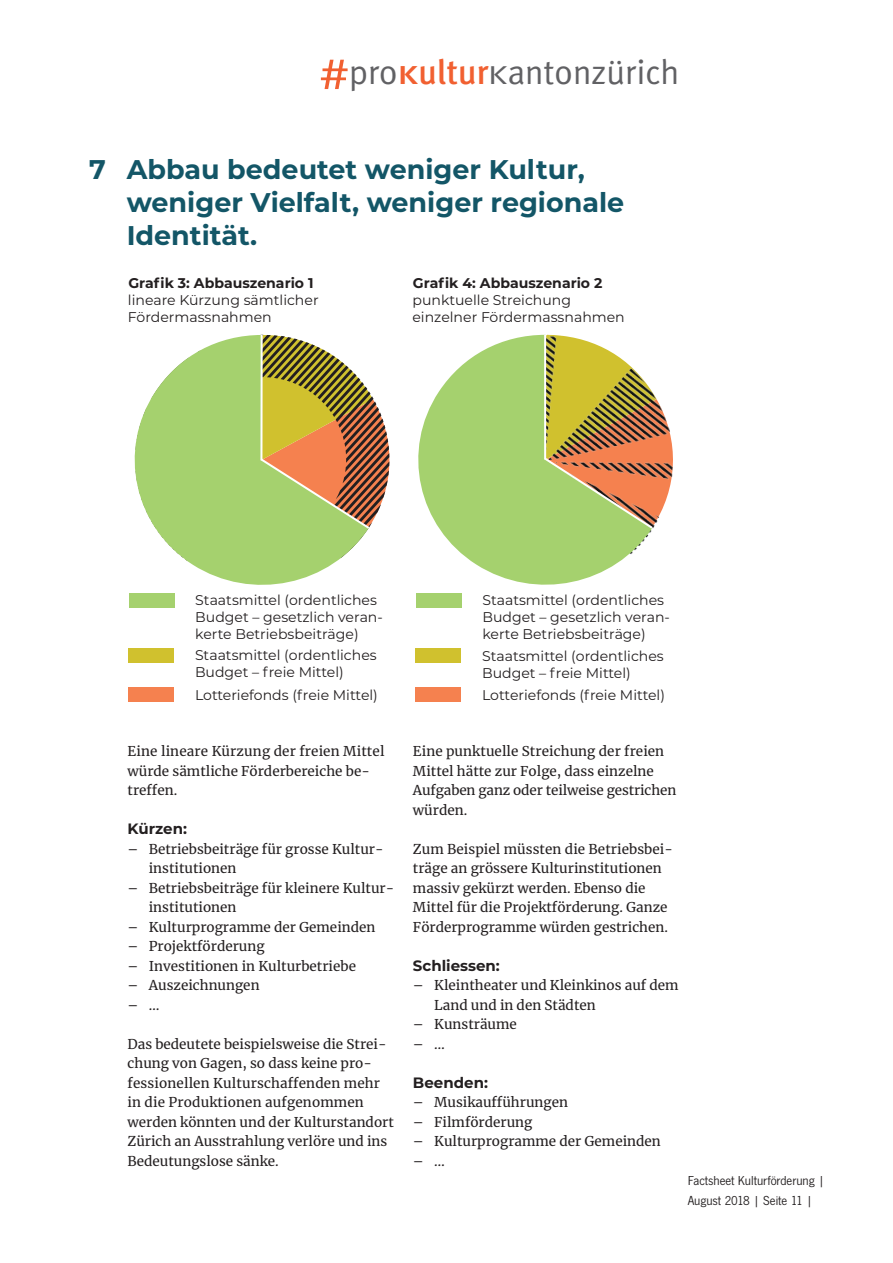
<style>
.page{position:relative;width:893px;height:1263px;background:#fff}
.page>*{position:absolute;margin:0;border:0;box-sizing:border-box;transform-origin:0 0}
.t1{font:34.5px "Meta Plus Normal";color:#616164}
.Titel{font:700 27px/33px "Montserrat";color:#135667}
.Kasten_-_Zwischentit{font:700 15px "Montserrat";color:#231f20}
.t2{font:14.1px/17px "Montserrat";color:#231f20}
.Kasten_-_Lauftext{font:13.5px/19.5px "Merriweather";color:#231f20}
.Kasten_Lauftext_Tabu{font:13.5px/19.5px "Merriweather";color:#231f20}
.t3{font:13.5px/19.5px "News Got T";color:#231f20}
.s1{font-size:41.4px;color:#f16031}
.s2{font-family:"Meta Plus";font-weight:500;font-size:25.95px;color:#f16031}
.s3{font-family:"Meta Plus";font-weight:500;color:#f16031}
.s4{font-size:25.95px}
.s5{font-weight:700}
</style>
<div class="page">
<div style="left:129px;top:687px;width:45px;height:15px;background:#f5814f"></div>
<div style="left:129px;top:648px;width:45px;height:15px;background:#d0c12e"></div>
<div style="left:129px;top:593px;width:45px;height:14px;background:#a5d16e"></div>
<svg style="left:135px;top:335px;width:255px;height:250px"></svg>
<hr style="left:260px;top:335px;width:3px;height:125px;background:#fff">
<svg style="left:418px;top:334px;width:255px;height:264px"></svg>
<div style="left:416px;top:687px;width:45px;height:15px;background:#f5814f"></div>
<div style="left:416px;top:648px;width:45px;height:15px;background:#d0c12e"></div>
<div style="left:416px;top:593px;width:45px;height:15px;background:#a5d16e"></div>
<h1 class="t1" style="left:319px;top:52px;width:361px"><span class="s1">#</span>pro<span class="s2">K</span><span class="s3">ultur</span><span class="s4">K</span>antonzürich</h1>
<p class="Titel" style="left:127px;top:152px;width:499px;text-indent:-37px">7 Abbau bedeutet weniger Kultur, weniger Vielfalt, weniger regionale<br>Identität.</p>
<p class="t2" style="left:128px;top:274px;width:192px"><span class="s5">Grafik 3: Abbauszenario 1 </span>lineare Kürzung sämtlicher<br>Fördermassnahmen</p>
<p class="t2" style="left:412px;top:274px;width:214px"><span class="s5">Grafik 4: Abbauszenario 2 </span>punktuelle Streichung einzelner Fördermassnahmen</p>
<p class="t2" style="left:195px;top:591px;width:189px">Staatsmittel (ordentliches<br>Budget – gesetzlich veran&shy;kerte Betriebsbeiträge)</p>
<p class="t2" style="left:482px;top:591px;width:189px">Staatsmittel (ordentliches<br>Budget – gesetzlich veran&shy;kerte Betriebsbeiträge)</p>
<p class="t2" style="left:195px;top:646px;width:183px">Staatsmittel (ordentliches<br>Budget – freie Mittel)</p>
<p class="t2" style="left:482px;top:647px;width:183px">Staatsmittel (ordentliches<br>Budget – freie Mittel)</p>
<p class="t2" style="left:195px;top:685px;width:184px">Lotteriefonds (freie Mittel)</p>
<p class="t2" style="left:482px;top:686px;width:184px">Lotteriefonds (freie Mittel)</p>
<p class="Kasten_-_Lauftext" style="left:128px;top:741px;width:258px">Eine lineare Kürzung der freien Mittel würde sämtliche Förderbereiche be&shy;treffen.</p>
<p class="Kasten_-_Zwischentit" style="left:128px;top:818px;width:61px">Kürzen:</p>
<p class="Kasten_Lauftext_Tabu" style="left:149px;top:838px;width:233px;text-indent:-21px">– Betriebsbeiträge für grosse Kultur&shy;institutionen</p>
<p class="Kasten_Lauftext_Tabu" style="left:149px;top:877px;width:244px;text-indent:-21px">– Betriebsbeiträge für kleinere Kultur&shy;institutionen</p>
<p class="Kasten_Lauftext_Tabu" style="left:128px;top:916px;width:249px">– Kulturprogramme der Gemeinden</p>
<p class="Kasten_Lauftext_Tabu" style="left:128px;top:936px;width:139px">– Projektförderung</p>
<p class="Kasten_Lauftext_Tabu" style="left:128px;top:955px;width:230px">– Investitionen in Kulturbetriebe</p>
<p class="Kasten_Lauftext_Tabu" style="left:128px;top:975px;width:134px">– Auszeichnungen</p>
<p class="Kasten_Lauftext_Tabu" style="left:128px;top:994px;width:33px">– …</p>
<p class="Kasten_-_Lauftext" style="left:128px;top:1033px;width:268px">Das bedeutete beispielsweise die Strei&shy;chung von Gagen, so dass keine pro&shy;fessionellen Kulturschaffenden mehr in die Produktionen aufgenommen werden könnten und der Kulturstandort Zürich an Ausstrahlung verlöre und ins Bedeutungslose sänke.</p>
<p class="Kasten_-_Lauftext" style="left:413px;top:741px;width:265px">Eine punktuelle Streichung der freien<br>Mittel hätte zur Folge, dass einzelne<br>Aufgaben ganz oder teilweise gestrichen würden.</p>
<p class="Kasten_-_Lauftext" style="left:413px;top:838px;width:261px">Zum Beispiel müssten die Betriebsbei&shy;träge an grössere Kulturinstitutionen massiv gekürzt werden. Ebenso die Mittel für die Projektförderung. Ganze Förderprogramme würden gestrichen.</p>
<p class="Kasten_-_Zwischentit" style="left:413px;top:954px;width:88px">Schliessen:</p>
<p class="Kasten_Lauftext_Tabu" style="left:434px;top:975px;width:246px;text-indent:-21px">– Kleintheater und Kleinkinos auf dem<br>Land und in den Städten</p>
<p class="Kasten_Lauftext_Tabu" style="left:413px;top:1014px;width:105px">– Kunsträume</p>
<p class="Kasten_Lauftext_Tabu" style="left:413px;top:1033px;width:33px">– …</p>
<p class="Kasten_-_Zwischentit" style="left:413px;top:1071px;width:76px">Beenden:</p>
<p class="Kasten_Lauftext_Tabu" style="left:413px;top:1092px;width:157px">– Musikaufführungen</p>
<p class="Kasten_Lauftext_Tabu" style="left:413px;top:1111px;width:121px">– Filmförderung</p>
<p class="Kasten_Lauftext_Tabu" style="left:413px;top:1131px;width:249px">– Kulturprogramme der Gemeinden</p>
<p class="Kasten_Lauftext_Tabu" style="left:413px;top:1150px;width:33px">– …</p>
<p class="t3" style="left:688px;top:1170px;width:138px">Factsheet Kulturförderung |<br>August 2018 | Seite 11 |</p>
</div>
